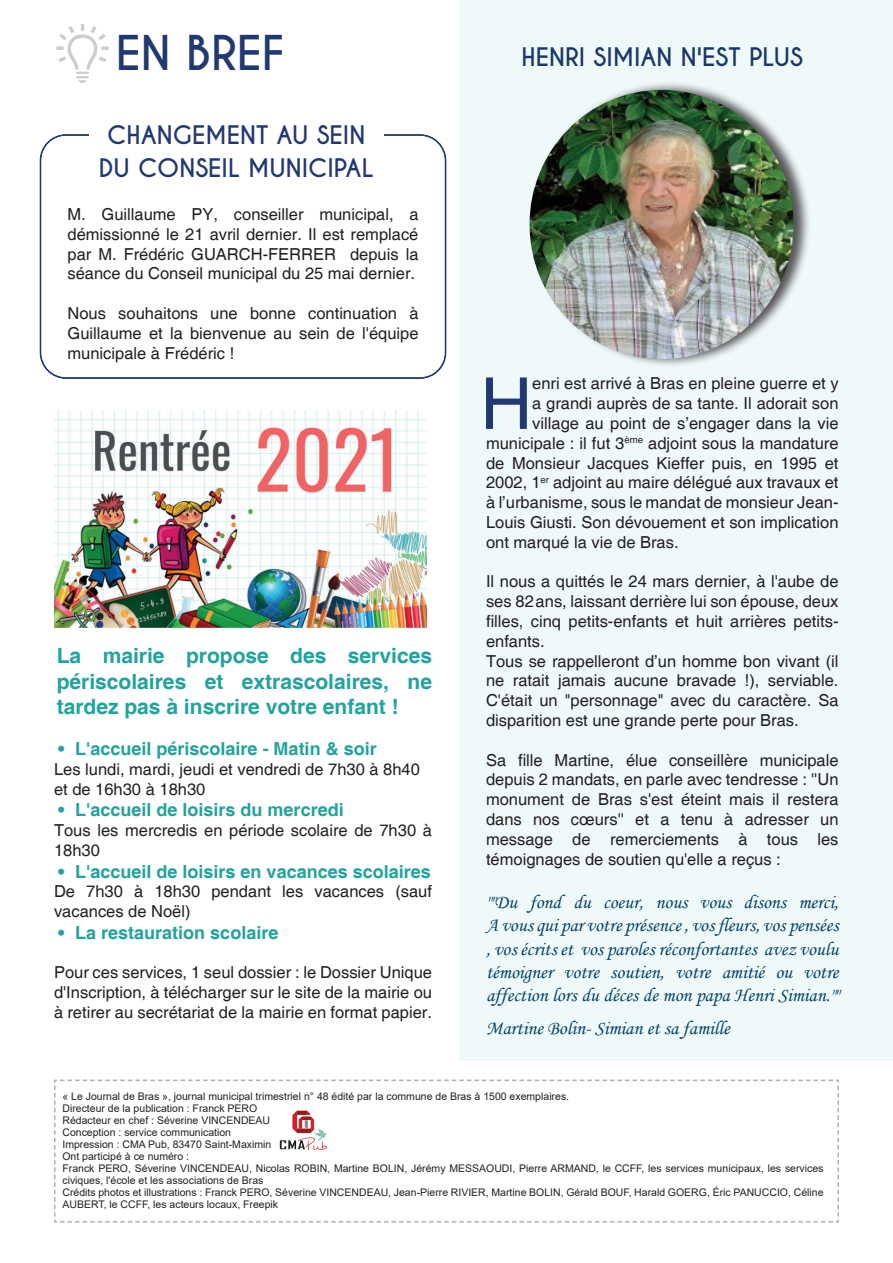
<style>
.page{position:relative;width:893px;height:1263px;background:#fff}
.page>*{position:absolute;margin:0;border:0;box-sizing:border-box;transform-origin:0 0}
.t1{font:71.7px "Helvetica";color:#223873}
.t2{font:700 45px "Caviar Dreams";color:#223873}
.t3{font:700 24px/33px "Caviar Dreams";color:#223873;text-align:center}
.t4{font:700 24px "Caviar Dreams";color:#193769}
.t5{font:700 21px/25.2px "Helvetica";color:#23a39d;text-align:justify}
.t6{font:19.5px/23.4px "Monotype Corsiva";color:#044368;text-align:justify}
.t7{font:700 18px "Helvetica";color:#23a39d}
.t8{font:16.5px/19.8px "Helvetica";color:#231f20}
.t9{font:10.5px/12px "Arial";color:#231f20}
</style>
<div class="page">
<div style="left:459px;top:0;width:434px;height:1061px;background:#f0f9fa"></div>
<svg style="left:54px;top:1079px;width:785px;height:144px"></svg>
<img style="left:280px;top:1110px;width:47px;height:41px">
<img style="left:56px;top:25px;width:53px;height:58px">
<div style="left:529px;top:81px;width:282px;height:287px;background:#231f20;opacity:.75"></div>
<img style="left:529px;top:90px;width:265px;height:269px">
<img style="left:54px;top:411px;width:372px;height:216px">
<h2 class="t2" style="left:116px;top:25px;width:170px">EN BREF</h2>
<h3 class="t3" style="left:99px;top:119px;width:276px">CHANGEMENT AU SEIN<br>DU CONSEIL MUNICIPAL</h3>
<p class="t8" style="left:68px;top:205px;width:352px;text-align:justify">M. Guillaume PY, conseiller municipal, a démissionné le 21 avril dernier. Il est remplacé par M. Frédéric GUARCH-FERRER depuis la séance du Conseil municipal du 25 mai dernier.</p>
<p class="t8" style="left:68px;top:304px;width:353px;text-align:justify">Nous souhaitons une bonne continuation à Guillaume et la bienvenue au sein de l'équipe municipale à Frédéric !</p>
<p class="t5" style="left:57px;top:644px;width:377px">La mairie propose des services périscolaires et extrascolaires, ne tardez pas à inscrire votre enfant !</p>
<p class="t7" style="left:58px;top:738px;width:320px">• L'accueil périscolaire - Matin &amp; soir</p>
<p class="t8" style="left:54px;top:760px;width:367px">Les lundi, mardi, jeudi et vendredi de 7h30 à 8h40 et de 16h30 à 18h30</p>
<p class="t7" style="left:58px;top:799px;width:287px">• L'accueil de loisirs du mercredi</p>
<p class="t8" style="left:54px;top:821px;width:379px">Tous les mercredis en période scolaire de 7h30 à<br>18h30</p>
<p class="t7" style="left:58px;top:860px;width:374px">• L'accueil de loisirs en vacances scolaires</p>
<p class="t8" style="left:54px;top:882px;width:379px">De 7h30 à 18h30 pendant les vacances (sauf vacances de Noël)</p>
<p class="t7" style="left:58px;top:921px;width:222px">• La restauration scolaire</p>
<p class="t8" style="left:54px;top:963px;width:380px;text-align:justify">Pour ces services, 1 seul dossier : le Dossier Unique d'Inscription, à télécharger sur le site de la mairie ou à retirer au secrétariat de la mairie en format papier.</p>
<h3 class="t4" style="left:522px;top:43px;width:283px">HENRI SIMIAN N'EST PLUS</h3>
<h1 class="t1" style="left:480px;top:362px;width:53px">H</h1>
<p class="t8" style="left:532px;top:374px;width:308px">enri est arrivé à Bras en pleine guerre et y</p>
<p class="t8" style="left:532px;top:394px;width:308px">a grandi auprès de sa tante. Il adorait son</p>
<p class="t8" style="left:532px;top:414px;width:308px">village au point de s’engager dans la vie</p>
<p class="t8" style="left:486px;top:434px;width:354px">municipale : il fut 3<sup>ème</sup> adjoint sous la mandature</p>
<p class="t8" style="left:486px;top:453px;width:354px">de Monsieur Jacques Kieffer puis, en 1995 et</p>
<p class="t8" style="left:486px;top:473px;width:354px">2002, 1<sup>er</sup> adjoint au maire délégué aux travaux et</p>
<p class="t8" style="left:486px;top:493px;width:354px">à l’urbanisme, sous le mandat de monsieur Jean-</p>
<p class="t8" style="left:486px;top:513px;width:354px">Louis Giusti. Son dévouement et son implication</p>
<p class="t8" style="left:486px;top:533px;width:194px">ont marqué la vie de Bras.</p>
<p class="t8" style="left:486px;top:572px;width:354px">Il nous a quittés le 24 mars dernier, à l'aube de ses 82ans, laissant derrière lui son épouse, deux filles, cinq petits-enfants et huit arrières petits&shy;enfants.<br>Tous se rappelleront d’un homme bon vivant (il ne ratait jamais aucune bravade !), serviable.<br>C'était un "personnage" avec du caractère. Sa disparition est une grande perte pour Bras.</p>
<p class="t8" style="left:486px;top:750px;width:354px;text-align:justify">Sa fille Martine, élue conseillère municipale depuis 2 mandats, en parle avec tendresse : ''Un monument de Bras s'est éteint mais il restera dans nos cœurs'' et a tenu à adresser un message de remerciements à tous les témoignages de soutien qu'elle a reçus :</p>
<p class="t6" style="left:486px;top:890px;width:354px">""Du fond du coeur, nous vous disons merci, A vous qui par votre présence , vos fleurs, vos pensées , vos écrits et vos paroles réconfortantes avez voulu témoigner votre soutien, votre amitié ou votre affection lors du déces de mon papa Henri Simian.""</p>
<p class="t6" style="left:486px;top:1016px;width:245px">Martine Bolin- Simian et sa famille</p>
<p class="t9" style="left:62px;top:1091px;width:763px">« Le Journal de Bras », journal municipal trimestriel n° 48 édité par la commune de Bras à 1500 exemplaires.<br>Directeur de la publication : Franck PERO<br>Rédacteur en chef : Séverine VINCENDEAU<br>Conception : service communication<br>Impression : CMA Pub, 83470 Saint-Maximin<br>Ont participé à ce numéro :<br>Franck PERO, Séverine VINCENDEAU, Nicolas ROBIN, Martine BOLIN, Jérémy MESSAOUDI, Pierre ARMAND, le CCFF, les services municipaux, les services civiques, l'école et les associations de Bras<br>Crédits photos et illustrations : Franck PERO, Séverine VINCENDEAU, Jean-Pierre RIVIER, Martine BOLIN, Gérald BOUF, Harald GOERG, Éric PANUCCIO, Céline AUBERT, le CCFF, les acteurs locaux, Freepik</p>
</div>
